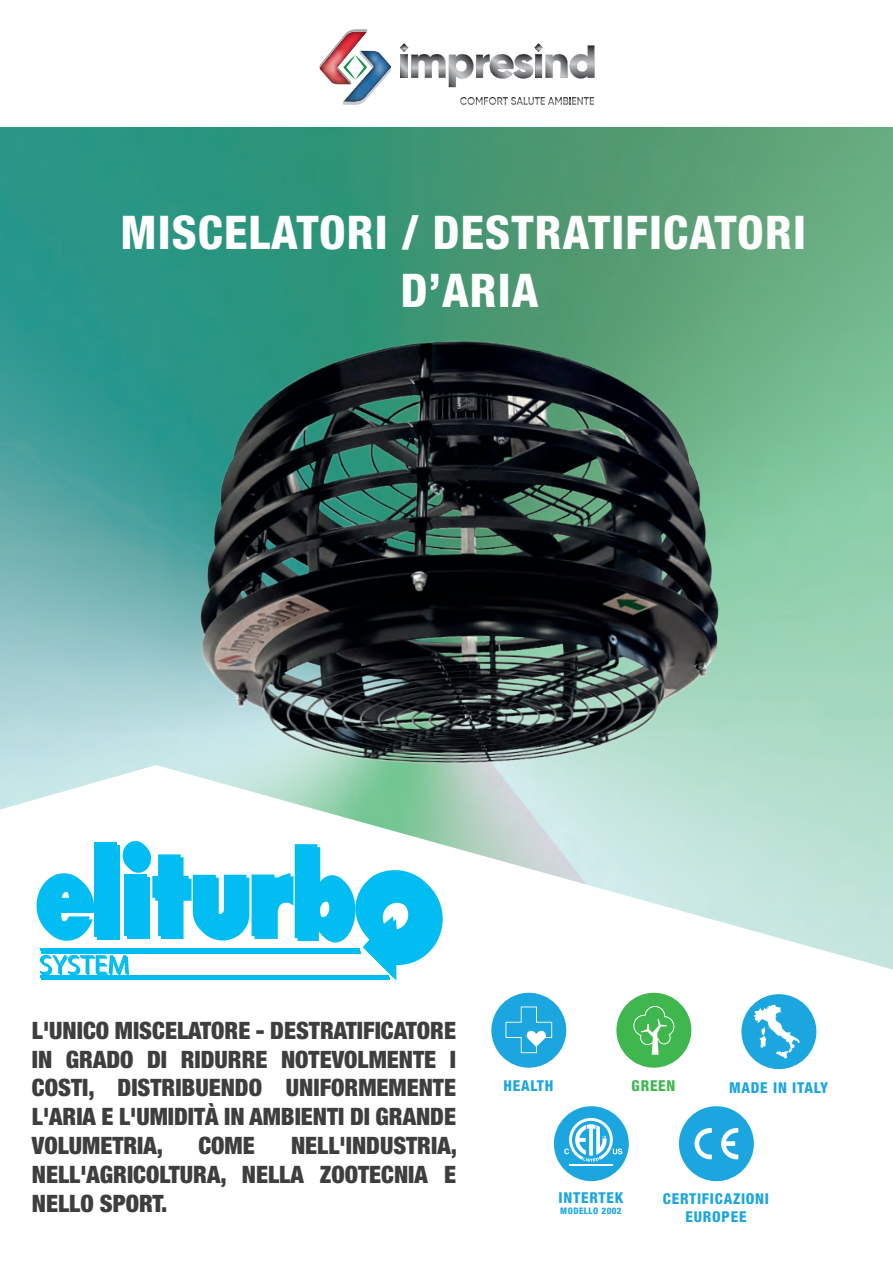
<style>
.page{position:relative;width:893px;height:1263px;background:#fff}
.page>*{position:absolute;margin:0;border:0;box-sizing:border-box;transform-origin:0 0}
.t1{font:800 condensed 46.5px/58.2px "Helvetica Neue";letter-spacing:.025em;color:#fff;text-align:center}
.t2{font:900 condensed 24px/28.8px "Helvetica Neue";color:#3e3e3f;text-align:justify}
.t3{font:800 condensed 15px/18px "Helvetica Neue";letter-spacing:.05em;color:#1ca6df;text-align:center}
.t4{font:800 condensed 15px "Helvetica Neue";letter-spacing:.05em;color:#40b64f}
.t5{font:800 condensed 9px "Helvetica Neue";letter-spacing:.05em;color:#1ca6df}
</style>
<div class="page">
<img style="left:0;top:127px;width:893px;height:638px">
<svg style="left:0;top:765px;width:893px;height:417px"></svg>
<div style="left:491px;top:993px;width:75px;height:75px;background:#1ca6df;border-radius:50%"></div>
<svg style="left:505px;top:1006px;width:47px;height:47px"></svg>
<div style="left:616px;top:993px;width:75px;height:75px;background:#40b64f;border-radius:50%"></div>
<svg style="left:633px;top:1006px;width:41px;height:49px"></svg>
<div style="left:679px;top:1106px;width:75px;height:75px;background:#1ca6df;border-radius:50%"></div>
<svg style="left:721px;top:1128px;width:17px;height:31px"></svg>
<svg style="left:694px;top:1128px;width:18px;height:32px"></svg>
<hr style="left:42px;top:977px;width:348px;height:2px;background:#01bdf2">
<hr style="left:42px;top:951px;width:319px;height:2px;background:#01bdf2">
<div style="left:97px;top:845px;width:23px;height:94px;background:#01bdf2"></div>
<div style="left:127px;top:878px;width:23px;height:61px;background:#01bdf2"></div>
<div style="left:126px;top:844px;width:25px;height:29px;background:#01bdf2;border-radius:50%"></div>
<div style="left:94px;top:842px;width:23px;height:94px;background:#01bdf2"></div>
<div style="left:124px;top:875px;width:23px;height:61px;background:#01bdf2"></div>
<svg style="left:37px;top:873px;width:57px;height:68px"></svg>
<div style="left:123px;top:841px;width:25px;height:29px;background:#01bdf2;border-radius:50%"></div>
<svg style="left:152px;top:844px;width:291px;height:137px"></svg>
<svg style="left:40px;top:955px;width:89px;height:20px"></svg>
<hr style="left:40px;top:975px;width:348px;height:2px;background:#01bdf2">
<hr style="left:40px;top:949px;width:320px;height:2px;background:#01bdf2">
<div style="left:741px;top:994px;width:75px;height:75px;background:#1ca6df;border-radius:50%"></div>
<svg style="left:754px;top:1004px;width:46px;height:55px"></svg>
<div style="left:554px;top:1106px;width:75px;height:75px;background:#1ca6df;border-radius:50%"></div>
<hr style="left:569px;top:1165px;width:44px;height:1px;background:#fff">
<svg style="left:564px;top:1118px;width:58px;height:43px"></svg>
<svg style="left:412px;top:43px;width:183px;height:44px"></svg>
<svg style="left:319px;top:41px;width:20px;height:44px"></svg>
<img style="left:339px;top:29px;width:73px;height:76px">
<svg style="left:460px;top:97px;width:134px;height:8px"></svg>
<img style="left:68px;top:251px;width:775px;height:580px">
<h1 class="t1" style="left:120px;top:202px;width:687px">MISCELATORI / DESTRATIFICATORI<br>D’ARIA</h1>
<p class="t2" style="left:32px;top:1015px;width:426px">L'UNICO MISCELATORE - DESTRATIFICATORE IN GRADO DI RIDURRE NOTEVOLMENTE I COSTI, DISTRIBUENDO UNIFORMEMENTE L'ARIA E L'UMIDITÀ IN AMBIENTI DI GRANDE VOLUMETRIA,</p>
<p class="t2" style="left:32px;top:1131px;width:426px;text-indent:259px">NELL'INDUSTRIA, NELL'AGRICOLTURA, NELLA ZOOTECNIA E NELLO SPORT.</p>
<p class="t2" style="left:198px;top:1131px;width:58px">COME</p>
<p class="t3" style="left:503px;top:1077px;width:52px">HEALTH</p>
<p class="t4" style="left:632px;top:1077px;width:45px">GREEN</p>
<p class="t3" style="left:729px;top:1078px;width:101px">MADE IN ITALY</p>
<p class="t3" style="left:559px;top:1188px;width:66px">INTERTEK</p>
<p class="t5" style="left:560px;top:1205px;width:63px">MODELLO 2002</p>
<p class="t3" style="left:663px;top:1189px;width:108px">CERTIFICAZIONI<br>EUROPEE</p>
</div>
